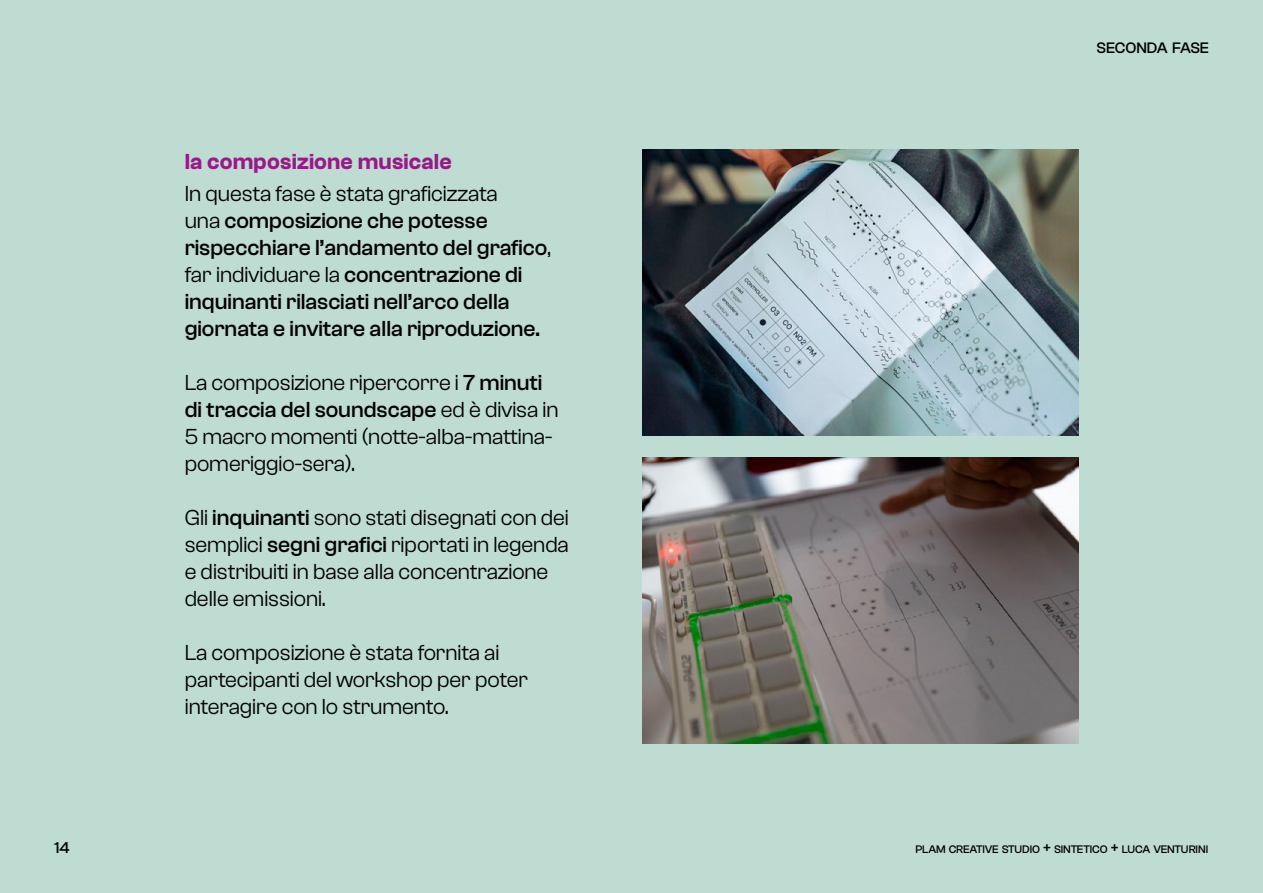
<style>
.page{position:relative;width:1263px;height:893px;background:#bedcd2}
.page>*{position:absolute;margin:0;border:0;box-sizing:border-box;transform-origin:0 0}
.t1{font:22.5px/27px "Clash Grotesk";letter-spacing:-.005em;color:#000}
.t2{font:500 22.5px/27px "Clash Grotesk";letter-spacing:-.005em;color:#000}
.t3{font:600 22.5px "Clash Grotesk";letter-spacing:.01em;color:#971a86}
.t4{font:500 16.2px "Clash Grotesk";color:#000}
.t5{font:500 15.75px "Clash Grotesk";letter-spacing:-.01em;color:#000}
.t6{font:500 11.4px "Clash Grotesk";letter-spacing:-.01em;color:#000}
.s1{font-weight:400}
.s2{font-weight:500}
.s3{font-size:16.2px}
</style>
<div class="page">
<img style="left:642px;top:457px;width:436px;height:287px">
<img style="left:642px;top:149px;width:436px;height:287px">
<p class="t3" style="left:185px;top:149px;width:269px">la composizione musicale</p>
<p class="t2" style="left:185px;top:180px;width:368px"><span class="s1">In questa fase è stata graficizzata<br>una</span> composizione che potesse rispecchiare l’andamento del grafico<span class="s1">, far individuare la</span> concentrazione di inquinanti rilasciati nell’arco della giornata e invitare alla riproduzione.</p>
<p class="t1" style="left:185px;top:369px;width:375px">La composizione ripercorre i <span class="s2">7 minuti di traccia del soundscape</span> ed è divisa in 5 macro momenti (notte-alba-mattina&shy;pomeriggio-sera).</p>
<p class="t1" style="left:185px;top:504px;width:386px">Gli <span class="s2">inquinanti</span> sono stati disegnati con dei semplici <span class="s2">segni grafici</span> riportati in legenda e distribuiti in base alla concentrazione delle emissioni.</p>
<p class="t1" style="left:185px;top:639px;width:345px">La composizione è stata fornita ai partecipanti del workshop per poter interagire con lo strumento.</p>
<p class="t5" style="left:1097px;top:39px;width:114px">SECONDA FASE</p>
<p class="t4" style="left:54px;top:839px;width:17px">14</p>
<p class="t6" style="left:915px;top:843px;width:294px">PLAM CREATIVE STUDIO <span class="s3">+</span> SINTETICO <span class="s3">+</span> LUCA VENTURINI</p>
</div>
